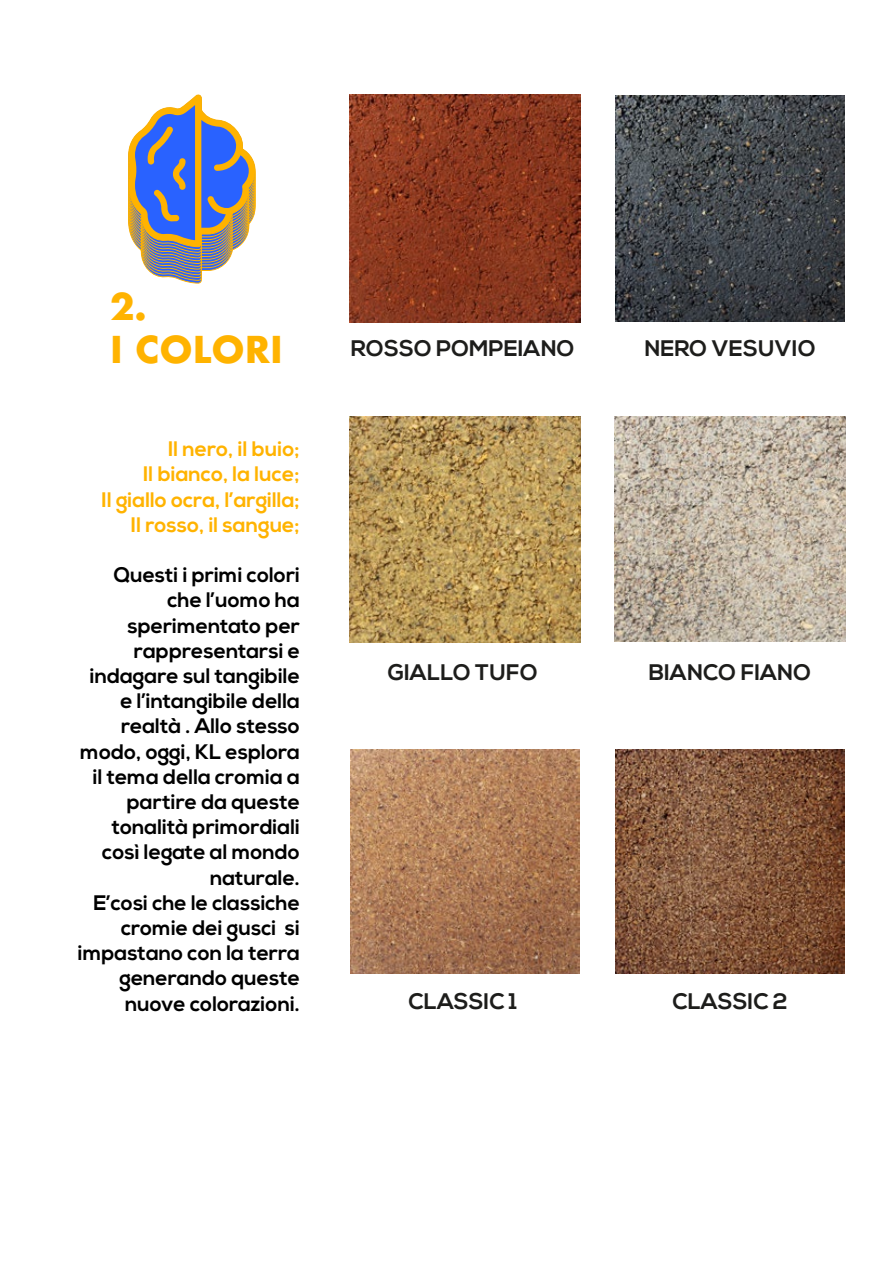
<style>
.page{position:relative;width:893px;height:1263px;background:#fff}
.page>*{position:absolute;margin:0;border:0;box-sizing:border-box;transform-origin:0 0}
.t1{font:700 36px/43.2px "Futura";color:#ffb300}
.t2{font:700 22.5px "Nexa";color:#1d1d1b}
.t3{font:700 21px/25.2px "Nexa";color:#000;text-align:right}
.t4{font:700 21px/25.2px "Nexa";color:#ffb300;text-align:right}
</style>
<div class="page">
<img style="left:616px;top:749px;width:228px;height:224px">
<svg style="left:128px;top:94px;width:128px;height:190px"></svg>
<img style="left:349px;top:95px;width:231px;height:227px">
<img style="left:616px;top:95px;width:228px;height:226px">
<img style="left:349px;top:417px;width:231px;height:226px">
<img style="left:615px;top:417px;width:230px;height:224px">
<img style="left:350px;top:749px;width:229px;height:224px">
<h1 class="t1" style="left:110px;top:284px;width:174px">2.<br>I COLORI</h1>
<p class="t4" style="left:102px;top:437px;width:200px">Il nero, il buio;<br>Il bianco, la luce;<br>Il giallo ocra, l’argilla;<br>Il rosso, il sangue;</p>
<p class="t3" style="left:78px;top:563px;width:224px">Questi i primi colori che l’uomo ha sperimentato per rappresentarsi e indagare sul tangibile e l’intangibile della realtà . Allo stesso modo, oggi, KL esplora il tema della cromia a partire da queste tonalità primordiali così legate al mondo naturale.<br>E’cosi che le classiche cromie dei gusci si impastano con la terra generando queste nuove colorazioni.</p>
<p class="t2" style="left:351px;top:336px;width:225px">ROSSO POMPEIANO</p>
<p class="t2" style="left:644px;top:336px;width:173px">NERO VESUVIO</p>
<p class="t2" style="left:388px;top:660px;width:152px">GIALLO TUFO</p>
<p class="t2" style="left:649px;top:660px;width:164px">BIANCO FIANO</p>
<p class="t2" style="left:408px;top:988px;width:110px">CLASSIC 1</p>
<p class="t2" style="left:672px;top:988px;width:116px">CLASSIC 2</p>
</div>
